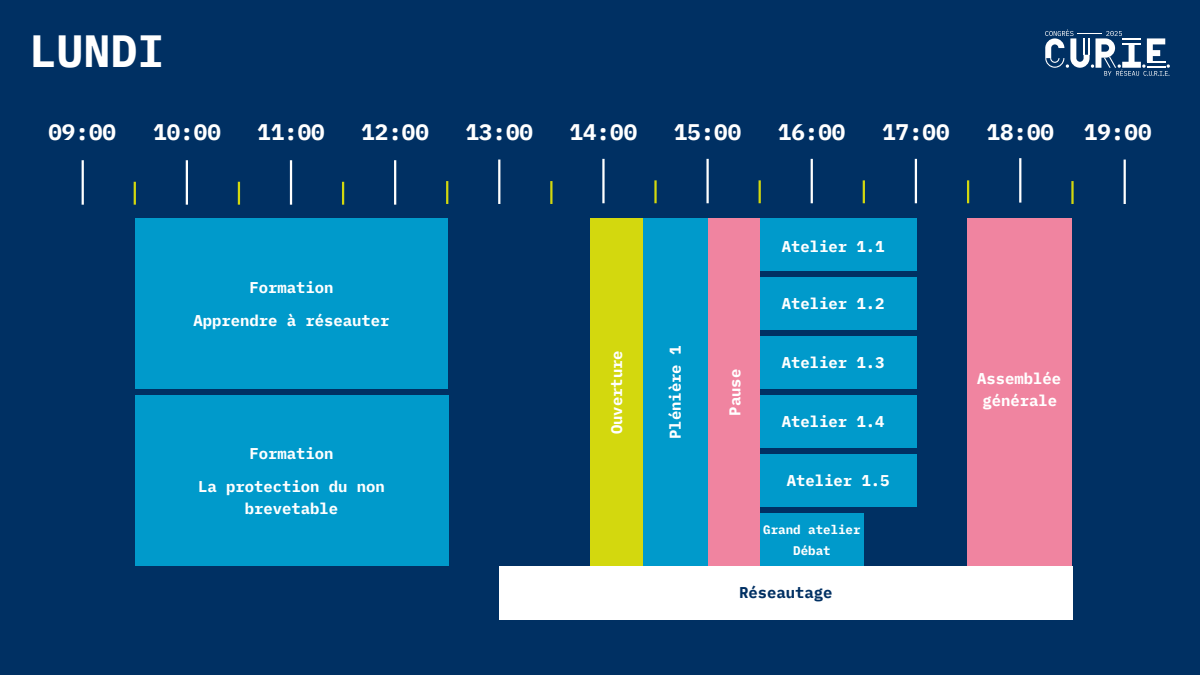
<style>
.page{position:relative;width:1200px;height:675px;background:#003063}
.page>*{position:absolute;margin:0;border:0;box-sizing:border-box;transform-origin:0 0}
.t1{font:700 45px "IBM Plex Mono";color:#fff}
.t2{font:700 22.5px "IBM Plex Mono";color:#fff}
.t3{font:700 15.6px/21.8px "IBM Plex Mono";color:#fff;text-align:center}
.t4{font:700 15.6px "IBM Plex Mono";color:#003063}
.t5{font:700 12.5px "IBM Plex Mono";color:#fff}
</style>
<div class="page">
<svg style="left:1045px;top:29px;width:125px;height:47px"></svg>
<hr style="left:82px;top:160px;width:2px;height:45px;background:#fff">
<hr style="left:134px;top:182px;width:2px;height:23px;background:#d3d80e">
<hr style="left:186px;top:160px;width:2px;height:45px;background:#fff">
<hr style="left:238px;top:182px;width:2px;height:23px;background:#d3d80e">
<hr style="left:290px;top:160px;width:2px;height:45px;background:#fff">
<hr style="left:342px;top:182px;width:2px;height:23px;background:#d3d80e">
<hr style="left:394px;top:160px;width:2px;height:45px;background:#fff">
<hr style="left:446px;top:181px;width:2px;height:23px;background:#d3d80e">
<hr style="left:498px;top:160px;width:2px;height:44px;background:#fff">
<hr style="left:550px;top:181px;width:3px;height:23px;background:#d3d80e">
<hr style="left:602px;top:159px;width:3px;height:44px;background:#fff">
<hr style="left:654px;top:180px;width:3px;height:23px;background:#d3d80e">
<hr style="left:706px;top:159px;width:3px;height:44px;background:#fff">
<hr style="left:759px;top:180px;width:2px;height:23px;background:#d3d80e">
<hr style="left:811px;top:159px;width:2px;height:44px;background:#fff">
<hr style="left:863px;top:180px;width:2px;height:23px;background:#d3d80e">
<hr style="left:915px;top:159px;width:2px;height:44px;background:#fff">
<div style="left:135px;top:219px;width:313px;height:170px;background:#009acb"></div>
<div style="left:590px;top:219px;width:53px;height:347px;background:#d3d80e"></div>
<div style="left:760px;top:218px;width:156px;height:53px;background:#009acb"></div>
<div style="left:760px;top:277px;width:156px;height:53px;background:#009acb"></div>
<div style="left:760px;top:336px;width:156px;height:53px;background:#009acb"></div>
<div style="left:760px;top:395px;width:156px;height:53px;background:#009acb"></div>
<div style="left:708px;top:218px;width:52px;height:348px;background:#f084a0"></div>
<div style="left:760px;top:454px;width:156px;height:53px;background:#009acb"></div>
<div style="left:760px;top:513px;width:104px;height:53px;background:#009acb"></div>
<hr style="left:967px;top:180px;width:2px;height:23px;background:#d3d80e">
<hr style="left:1019px;top:158px;width:2px;height:45px;background:#fff">
<div style="left:643px;top:219px;width:65px;height:347px;background:#009acb"></div>
<div style="left:968px;top:218px;width:104px;height:348px;background:#f084a0"></div>
<hr style="left:1071px;top:181px;width:3px;height:23px;background:#d3d80e">
<hr style="left:1124px;top:160px;width:2px;height:44px;background:#fff">
<div style="left:499px;top:566px;width:574px;height:53px;background:#fff"></div>
<div style="left:135px;top:395px;width:313px;height:171px;background:#009acb"></div>
<h1 class="t1" style="left:30px;top:21px;width:136px">LUNDI</h1>
<h2 class="t2" style="left:48px;top:117px;width:69px">09:00</h2>
<h2 class="t2" style="left:153px;top:117px;width:69px">10:00</h2>
<h2 class="t2" style="left:257px;top:117px;width:69px">11:00</h2>
<h2 class="t2" style="left:361px;top:117px;width:69px">12:00</h2>
<h2 class="t2" style="left:465px;top:117px;width:69px">13:00</h2>
<h2 class="t2" style="left:570px;top:117px;width:69px">14:00</h2>
<h2 class="t2" style="left:674px;top:117px;width:69px">15:00</h2>
<h2 class="t2" style="left:778px;top:117px;width:69px">16:00</h2>
<h2 class="t2" style="left:882px;top:117px;width:69px">17:00</h2>
<p class="t2" style="left:986px;top:117px;width:69px">18:00</p>
<p class="t2" style="left:1084px;top:117px;width:69px">19:00</p>
<p class="t3" style="left:249px;top:276px;width:86px">Formation</p>
<p class="t3" style="left:193px;top:309px;width:198px">Apprendre à réseauter</p>
<p class="t3" style="left:249px;top:442px;width:86px">Formation</p>
<p class="t3" style="left:198px;top:475px;width:188px">La protection du non brevetable</p>
<p class="t3" style="left:605px;top:434px;width:86px;rotate:-90deg">Ouverture</p>
<p class="t3" style="left:664px;top:439px;width:95px;rotate:-90deg">Plénière 1</p>
<h2 class="t3" style="left:782px;top:235px;width:104px">Atelier 1.1</h2>
<p class="t3" style="left:724px;top:416px;width:48px;rotate:-90deg">Pause</p>
<p class="t3" style="left:782px;top:293px;width:104px">Atelier 1.2</p>
<p class="t3" style="left:782px;top:352px;width:104px">Atelier 1.3</p>
<p class="t3" style="left:782px;top:411px;width:104px">Atelier 1.4</p>
<p class="t3" style="left:787px;top:469px;width:104px">Atelier 1.5</p>
<p class="t5" style="left:763px;top:521px;width:99px">Grand atelier</p>
<p class="t5" style="left:793px;top:542px;width:39px">Débat</p>
<p class="t4" style="left:739px;top:582px;width:95px">Réseautage</p>
<p class="t3" style="left:977px;top:367px;width:86px">Assemblée générale</p>
</div>
